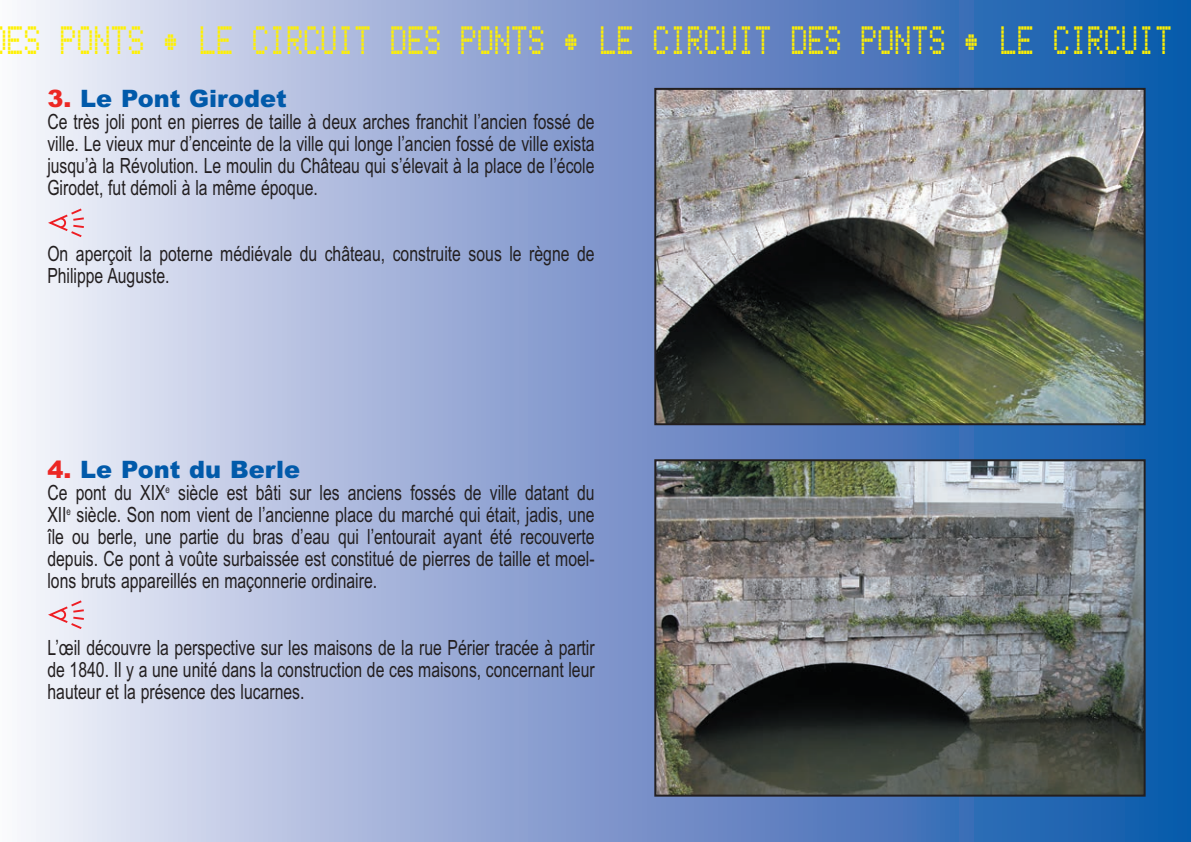
<style>
.page{position:relative;width:1191px;height:842px;background:#fff}
.page>*{position:absolute;margin:0;border:0;box-sizing:border-box;transform-origin:0 0}
.t1{font:44px "Bubbledot ICG Fine Pos";color:#fff101;scale:.7 1}
.t2{font:900 24px "Arial";color:#015aaa}
.t3{font:21px/22px "Arial";color:#231f20;text-align:justify;scale:.75 1}
.s1{color:#ec2724}
</style>
<div class="page">
<div style="left:0;top:0;width:1191px;height:842px;background:linear-gradient(to right,#f6ecf7,#0a4fa6)"></div>
<hr style="left:1190px;top:0;width:1px;height:842px;background:#055bab">
<img style="left:657px;top:91px;width:485px;height:331px">
<div style="left:654px;top:88px;width:491px;height:337px;border:2px solid #231f20"></div>
<img style="left:657px;top:462px;width:485px;height:332px">
<div style="left:654px;top:459px;width:491px;height:338px;border:2px solid #231f20"></div>
<svg style="left:48px;top:209px;width:36px;height:28px"></svg>
<svg style="left:48px;top:600px;width:36px;height:29px"></svg>
<h1 class="t1" style="left:7px;top:13px;width:1666px">ES PONTS • LE CIRCUIT DES PONTS • LE CIRCUIT DES PONTS • LE CIRCUIT</h1>
<p class="t2" style="left:47px;top:85px;width:241px"><span class="s1">3.</span> Le Pont Girodet</p>
<p class="t3" style="left:47px;top:111px;width:731px">Ce très joli pont en pierres de taille à deux arches franchit l’ancien fossé de ville. Le vieux mur d’enceinte de la ville qui longe l’ancien fossé de ville exista jusqu’à la Révolution. Le moulin du Château qui s’élevait à la place de l’école Girodet, fut démoli à la même époque.</p>
<p class="t3" style="left:47px;top:243px;width:731px">On aperçoit la poterne médiévale du château, construite sous le règne de<br>Philippe Auguste.</p>
<p class="t2" style="left:47px;top:456px;width:254px"><span class="s1">4.</span> Le Pont du Berle</p>
<p class="t3" style="left:47px;top:482px;width:731px">Ce pont du XIX<sup>e</sup> siècle est bâti sur les anciens fossés de ville datant du XII<sup>e</sup> siècle. Son nom vient de l’ancienne place du marché qui était, jadis, une île ou berle, une partie du bras d’eau qui l’entourait ayant été recouverte depuis. Ce pont à voûte surbaissée est constitué de pierres de taille et moel&shy;lons bruts appareillés en maçonnerie ordinaire.</p>
<p class="t3" style="left:47px;top:636px;width:731px">L’œil découvre la perspective sur les maisons de la rue Périer tracée à partir de 1840. Il y a une unité dans la construction de ces maisons, concernant leur hauteur et la présence des lucarnes.</p>
</div>
